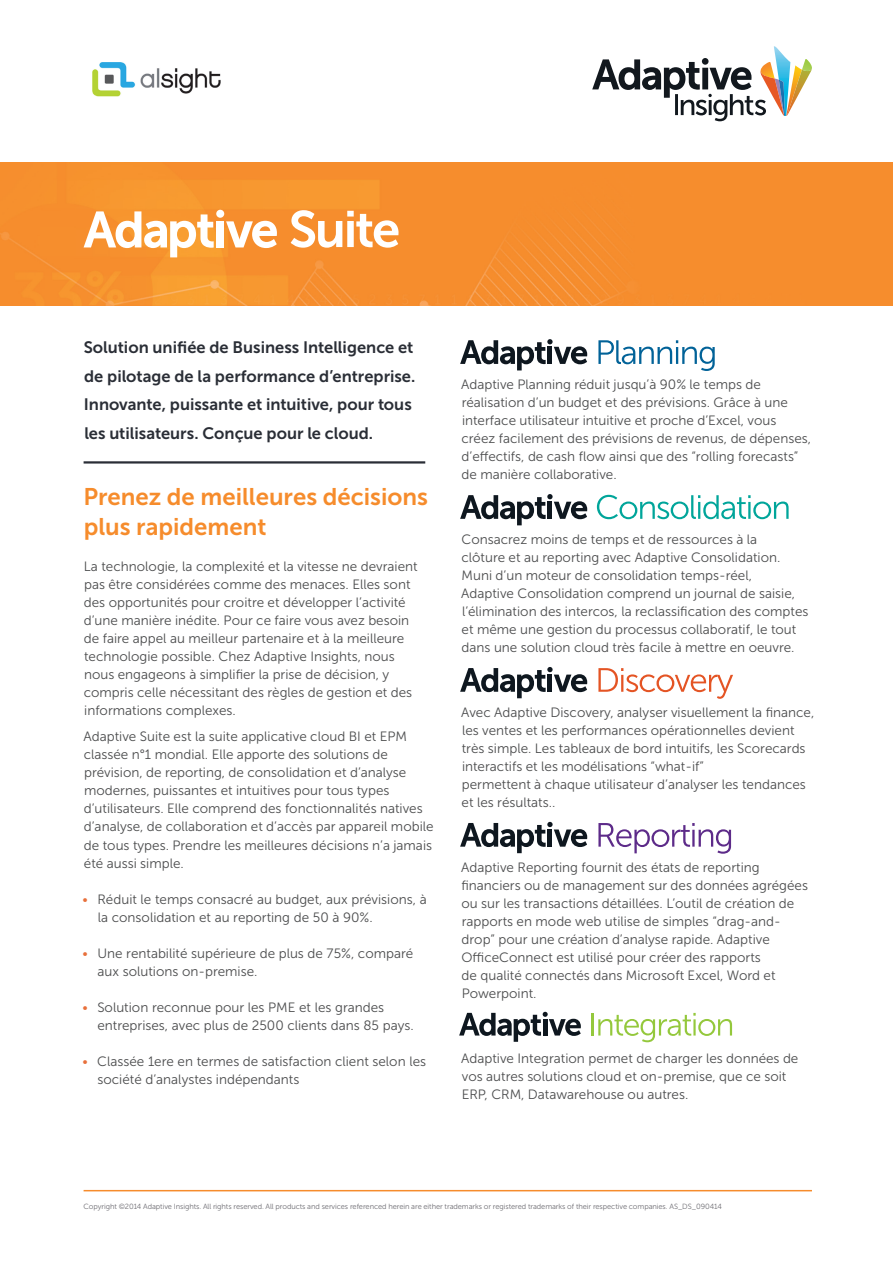
<style>
.page{position:relative;width:893px;height:1263px;background:#fff}
.page>*{position:absolute;margin:0;border:0;box-sizing:border-box;transform-origin:0 0}
.t1{font:24px/30px "Museo Sans 700";color:#f68c2c}
.Intro{font:16.5px/28.5px "Museo Sans 700";color:#2a2e36}
.Body{font:13.5px/18px "Museo Sans 300";color:#4b4c4d}
.t2{font:7.5px "Museo Sans 300";letter-spacing:-.01em;color:#6c6b71}
.s1{color:#e8703b}
</style>
<div class="page">
<hr style="left:84px;top:1190px;width:728px;height:1px;background:#f68c2c">
<img style="left:0;top:162px;width:893px;height:143px">
<svg style="left:592px;top:46px;width:220px;height:75px"></svg>
<hr style="left:84px;top:461px;width:341px;height:3px;background:#2a2e36">
<svg style="left:598px;top:340px;width:117px;height:31px"></svg>
<svg style="left:460px;top:339px;width:127px;height:31px"></svg>
<svg style="left:597px;top:495px;width:192px;height:24px"></svg>
<svg style="left:460px;top:494px;width:127px;height:31px"></svg>
<svg style="left:598px;top:668px;width:135px;height:31px"></svg>
<svg style="left:460px;top:667px;width:127px;height:31px"></svg>
<svg style="left:598px;top:823px;width:133px;height:31px"></svg>
<svg style="left:460px;top:822px;width:127px;height:31px"></svg>
<hr style="left:592px;top:1013px;width:2px;height:22px;background:#94c83c">
<svg style="left:598px;top:1013px;width:134px;height:29px"></svg>
<svg style="left:459px;top:1012px;width:122px;height:30px"></svg>
<svg style="left:291px;top:210px;width:108px;height:38px"></svg>
<svg style="left:84px;top:211px;width:130px;height:46px"></svg>
<svg style="left:226px;top:221px;width:51px;height:27px"></svg>
<div style="left:217px;top:221px;width:7px;height:26px;background:#fff"></div>
<div style="left:216px;top:210px;width:8px;height:8px;background:#fff;border-radius:50%"></div>
<img style="left:92px;top:62px;width:129px;height:35px">
<p class="Intro" style="left:84px;top:333px;width:333px">Solution unifiée de Business Intelligence et de pilotage de la performance d’entreprise.<br>Innovante, puissante et intuitive, pour tous les utilisateurs. Conçue pour le cloud.</p>
<h1 class="t1" style="left:83px;top:481px;width:346px">Prenez de meilleures décisions plus rapidement</h1>
<p class="Body" style="left:84px;top:557px;width:336px">La technologie, la complexité et la vitesse ne devraient pas être considérées comme des menaces. Elles sont des opportunités pour croitre et développer l’activité d’une manière inédite. Pour ce faire vous avez besoin de faire appel au meilleur partenaire et à la meilleure technologie possible. Chez Adaptive Insights, nous nous engageons à simplifier la prise de décision, y compris celle nécessitant des règles de gestion et des informations complexes.</p>
<p class="Body" style="left:83px;top:728px;width:352px">Adaptive Suite est la suite applicative cloud BI et EPM classée n°1 mondial. Elle apporte des solutions de prévision, de reporting, de consolidation et d’analyse modernes, puissantes et intuitives pour tous types d’utilisateurs. Elle comprend des fonctionnalités natives d’analyse, de collaboration et d’accès par appareil mobile de tous types. Prendre les meilleures décisions n’a jamais été aussi simple.</p>
<p class="Body" style="left:98px;top:890px;width:330px;text-indent:-15px"><span class="s1">•</span> Réduit le temps consacré au budget, aux prévisions, à la consolidation et au reporting de 50 à 90%.</p>
<p class="Body" style="left:97px;top:944px;width:317px;text-indent:-15px"><span class="s1">•</span> Une rentabilité supérieure de plus de 75%, comparé aux solutions on-premise.</p>
<p class="Body" style="left:97px;top:998px;width:318px;text-indent:-15px"><span class="s1">•</span> Solution reconnue pour les PME et les grandes entreprises, avec plus de 2500 clients dans 85 pays.</p>
<p class="Body" style="left:97px;top:1052px;width:330px;text-indent:-15px"><span class="s1">•</span> Classée 1ere en termes de satisfaction client selon les société d’analystes indépendants</p>
<p class="Body" style="left:461px;top:376px;width:351px">Adaptive Planning réduit jusqu’à 90% le temps de réalisation d’un budget et des prévisions. Grâce à une interface utilisateur intuitive et proche d’Excel, vous créez facilement des prévisions de revenus, de dépenses, d’effectifs, de cash flow ainsi que des “rolling forecasts” de manière collaborative.</p>
<p class="Body" style="left:461px;top:531px;width:349px">Consacrez moins de temps et de ressources à la<br>clôture et au reporting avec Adaptive Consolidation.<br>Muni d’un moteur de consolidation temps-réel,<br>Adaptive Consolidation comprend un journal de saisie, l’élimination des intercos, la reclassification des comptes et même une gestion du processus collaboratif, le tout dans une solution cloud très facile à mettre en oeuvre.</p>
<p class="Body" style="left:461px;top:703px;width:355px">Avec Adaptive Discovery, analyser visuellement la finance, les ventes et les performances opérationnelles devient très simple. Les tableaux de bord intuitifs, les Scorecards interactifs et les modélisations “what-if”<br>permettent à chaque utilisateur d’analyser les tendances et les résultats..</p>
<p class="Body" style="left:461px;top:858px;width:348px">Adaptive Reporting fournit des états de reporting financiers ou de management sur des données agrégées ou sur les transactions détaillées. L’outil de création de rapports en mode web utilise de simples “drag-and&shy;drop” pour une création d’analyse rapide. Adaptive OfficeConnect est utilisé pour créer des rapports<br>de qualité connectés dans Microsoft Excel, Word et Powerpoint.</p>
<p class="Body" style="left:461px;top:1049px;width:339px">Adaptive Integration permet de charger les données de vos autres solutions cloud et on-premise, que ce soit<br>ERP, CRM, Datawarehouse ou autres.</p>
<p class="t2" style="left:84px;top:1202px;width:640px">Copyright ©2014 Adaptive Insights. All rights reserved. All products and services referenced herein are either trademarks or registered trademarks of their respective companies. AS_DS_090414</p>
</div>
